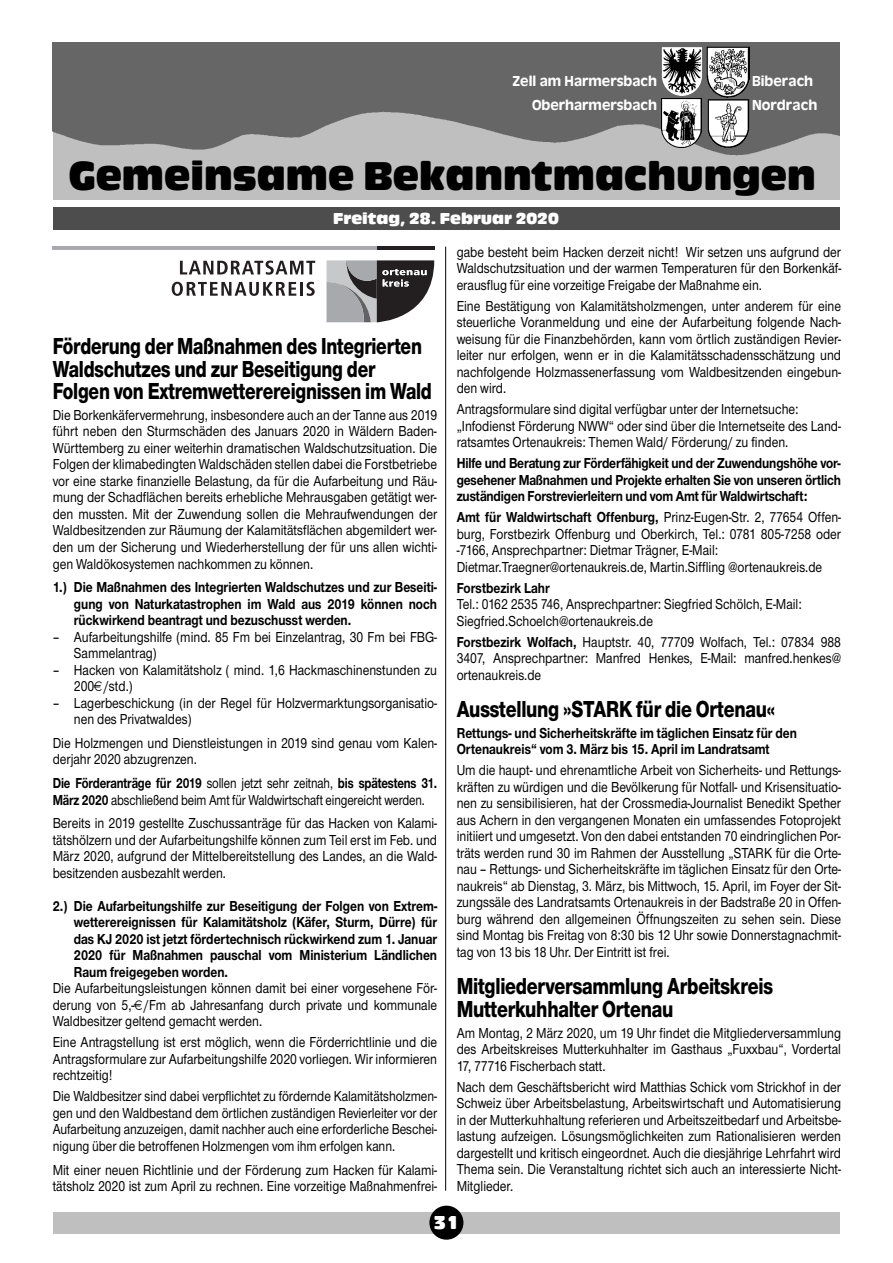
<style>
.page{position:relative;width:893px;height:1263px;background:#fff}
.page>*{position:absolute;margin:0;border:0;box-sizing:border-box;transform-origin:0 0}
.t1{font:42px "Antique Olive T Compact Ro 1";color:#000;scale:.95 1}
.t2{font:800 24px/22.5px "Nimbus Sans Novus T";letter-spacing:-.01em;color:#000;scale:.78 1}
.t3{font:800 24px/22.5px "Nimbus Sans Novus T";letter-spacing:-.01em;color:#000;scale:.8 1}
.t4{font:19.5px "Antique Olive T Compact Ro 1";color:#fff}
.t5{font:16.5px "Antique Olive T Compact Ro 1";color:#fff}
.t6{font:500 15px/16.5px "Nimbus Sans Novus T";color:#000;text-align:justify;scale:.85 1}
.t7{font:700 15px/16.5px "Nimbus Sans Novus T";color:#000;text-align:justify;scale:.85 1}
.t8{font:500 15px/16.5px "Nimbus Sans Novus T";color:#000;text-align:justify;scale:.84 1}
.t9{font:500 15px/16.5px "Nimbus Sans Novus T";color:#000;scale:.81 1}
.t10{font:15px "Antique Olive T Medium Ro 1";color:#fff}
.s1{font-weight:700}
</style>
<div class="page">
<div style="left:53px;top:1212px;width:786px;height:21px;background:#bfbfbf"></div>
<div style="left:429px;top:1206px;width:34px;height:34px;background:#000;border-radius:50%"></div>
<hr style="left:445px;top:247px;width:1px;height:944px;background:#000">
<div style="left:53px;top:43px;width:786px;height:157px;background:#bfbfbf"></div>
<img style="left:53px;top:43px;width:786px;height:113px">
<img style="left:706px;top:47px;width:44px;height:101px">
<img style="left:661px;top:98px;width:40px;height:50px">
<img style="left:662px;top:47px;width:40px;height:49px">
<div style="left:53px;top:207px;width:786px;height:23px;background:#4d4d4d"></div>
<svg style="left:326px;top:260px;width:108px;height:62px"></svg>
<svg style="left:180px;top:261px;width:135px;height:14px"></svg>
<svg style="left:172px;top:282px;width:124px;height:14px"></svg>
<hr style="left:300px;top:282px;width:3px;height:14px;background:#231f20">
<svg style="left:307px;top:282px;width:8px;height:14px"></svg>
<svg style="left:53px;top:247px;width:324px;height:3px"></svg>
<hr style="left:377px;top:247px;width:57px;height:3px;background:#231f20">
<p class="t10" style="left:513px;top:73px;width:146px">Zell am Harmersbach</p>
<p class="t10" style="left:752px;top:73px;width:63px">Biberach</p>
<p class="t10" style="left:532px;top:97px;width:127px">Oberharmersbach</p>
<p class="t10" style="left:752px;top:97px;width:67px">Nordrach</p>
<p class="t1" style="left:69px;top:161px;width:788px">Gemeinsame Bekanntmachungen</p>
<p class="t5" style="left:333px;top:212px;width:227px">Freitag, 28. Februar 2020</p>
<p class="t2" style="left:53px;top:337px;width:488px">Förderung der Maßnahmen des Integrierten<br>Waldschutzes und zur Beseitigung der<br>Folgen von Extremwetterereignissen im Wald</p>
<p class="t6" style="left:53px;top:408px;width:454px">Die Borkenkäfervermehrung, insbesondere auch an der Tanne aus 2019 führt neben den Sturmschäden des Januars 2020 in Wäldern Baden-Württemberg zu einer weiterhin dramatischen Waldschutzsituation. Die Folgen der klimabedingten Waldschäden stellen dabei die Forstbetriebe vor eine starke finanzielle Belastung, da für die Aufarbeitung und Räu&shy;mung der Schadflächen bereits erhebliche Mehrausgaben getätigt wer&shy;den mussten. Mit der Zuwendung sollen die Mehraufwendungen der Waldbesitzenden zur Räumung der Kalamitätsflächen abgemildert wer&shy;den um der Sicherung und Wiederherstellung der für uns allen wichti&shy;gen Waldökosystemen nachkommen zu können.</p>
<p class="t7" style="left:74px;top:580px;width:429px;text-indent:-21px">1.) Die Maßnahmen des Integrierten Waldschutzes und zur Beseiti&shy;gung von Naturkatastrophen im Wald aus 2019 können noch rückwirkend beantragt und bezuschusst werden.</p>
<p class="t6" style="left:74px;top:630px;width:429px;text-indent:-21px">– Aufarbeitungshilfe (mind. 85 Fm bei Einzelantrag, 30 Fm bei FBG-<br>Sammelantrag)</p>
<p class="t6" style="left:74px;top:663px;width:429px;text-indent:-21px">– Hacken von Kalamitätsholz ( mind. 1,6 Hackmaschinenstunden zu<br>200 /std.)</p>
<p class="t6" style="left:74px;top:696px;width:429px;text-indent:-21px">– Lagerbeschickung (in der Regel für Holzvermarktungsorganisatio&shy;nen des Privatwaldes)</p>
<p class="t6" style="left:53px;top:736px;width:454px">Die Holzmengen und Dienstleistungen in 2019 sind genau vom Kalen&shy;derjahr 2020 abzugrenzen.</p>
<p class="t9" style="left:53px;top:776px;width:476px"><span class="s1">Die Förderanträge für 2019</span> sollen jetzt sehr zeitnah, <span class="s1">bis spätestens 31.<br>März 2020</span> abschließend beim Amt für Waldwirtschaft eingereicht werden.</p>
<p class="t6" style="left:53px;top:816px;width:454px">Bereits in 2019 gestellte Zuschussanträge für das Hacken von Kalami&shy;tätshölzern und der Aufarbeitungshilfe können zum Teil erst im Feb. und März 2020, aufgrund der Mittelbereitstellung des Landes, an die Wald&shy;besitzenden ausbezahlt werden.</p>
<p class="t7" style="left:74px;top:899px;width:429px;text-indent:-21px">2.) Die Aufarbeitungshilfe zur Beseitigung der Folgen von Extrem&shy;wetterereignissen für Kalamitätsholz (Käfer, Sturm, Dürre) für das KJ 2020 ist jetzt fördertechnisch rückwirkend zum 1. Januar 2020 für Maßnahmen pauschal vom Ministerium Ländlichen Raum freigegeben worden.</p>
<p class="t6" style="left:53px;top:981px;width:454px">Die Aufarbeitungsleistungen können damit bei einer vorgesehene För&shy;derung von 5,- /Fm ab Jahresanfang durch private und kommunale Waldbesitzer geltend gemacht werden.</p>
<p class="t6" style="left:53px;top:1035px;width:454px">Eine Antragstellung ist erst möglich, wenn die Förderrichtlinie und die Antragsformulare zur Aufarbeitungshilfe 2020 vorliegen. Wir informieren rechtzeitig!</p>
<p class="t8" style="left:53px;top:1089px;width:459px">Die Waldbesitzer sind dabei verpflichtet zu fördernde Kalamitätsholzmen&shy;gen und den Waldbestand dem örtlichen zuständigen Revierleiter vor der Aufarbeitung anzuzeigen, damit nachher auch eine erforderliche Beschei&shy;nigung über die betroffenen Holzmengen vom ihm erfolgen kann.</p>
<p class="t6" style="left:53px;top:1163px;width:454px">Mit einer neuen Richtlinie und der Förderung zum Hacken für Kalami&shy;tätsholz 2020 ist zum April zu rechnen. Eine vorzeitige Maßnahmenfrei-</p>
<p class="t6" style="left:457px;top:245px;width:454px">gabe besteht beim Hacken derzeit nicht! Wir setzen uns aufgrund der Waldschutzsituation und der warmen Temperaturen für den Borkenkäf&shy;erausflug für eine vorzeitige Freigabe der Maßnahme ein.</p>
<p class="t6" style="left:457px;top:299px;width:454px">Eine Bestätigung von Kalamitätsholzmengen, unter anderem für eine steuerliche Voranmeldung und eine der Aufarbeitung folgende Nach&shy;weisung für die Finanzbehörden, kann vom örtlich zuständigen Revier&shy;leiter nur erfolgen, wenn er in die Kalamitätsschadensschätzung und nachfolgende Holzmassenerfassung vom Waldbesitzenden eingebun&shy;den wird.</p>
<p class="t6" style="left:457px;top:402px;width:404px">Antragsformulare sind digital verfügbar unter der Internetsuche:</p>
<p class="t6" style="left:457px;top:419px;width:454px">„Infodienst Förderung NWW“ oder sind über die Internetseite des Land&shy;ratsamtes Ortenaukreis: Themen Wald/ Förderung/ zu finden.</p>
<p class="t7" style="left:457px;top:456px;width:454px">Hilfe und Beratung zur Förderfähigkeit und der Zuwendungshöhe vor&shy;gesehener Maßnahmen und Projekte erhalten Sie von unseren örtlich zuständigen Forstrevierleitern und vom Amt für Waldwirtschaft:</p>
<p class="t6" style="left:457px;top:510px;width:454px"><span class="s1">Amt für Waldwirtschaft Offenburg,</span> Prinz-Eugen-Str. 2, 77654 Offen&shy;burg, Forstbezirk Offenburg und Oberkirch, Tel.: 0781 805-7258 oder -7166, Ansprechpartner: Dietmar Trägner, E-Mail:</p>
<p class="t6" style="left:457px;top:560px;width:432px">Dietmar.Traegner@ortenaukreis.de, Martin.Siffling @ortenaukreis.de</p>
<p class="t7" style="left:457px;top:581px;width:111px">Forstbezirk Lahr</p>
<p class="t6" style="left:457px;top:597px;width:407px">Tel.: 0162 2535 746, Ansprechpartner: Siegfried Schölch, E-Mail:</p>
<p class="t6" style="left:457px;top:614px;width:233px">Siegfried.Schoelch@ortenaukreis.de</p>
<p class="t6" style="left:457px;top:635px;width:454px"><span class="s1">Forstbezirk Wolfach,</span> Hauptstr. 40, 77709 Wolfach, Tel.: 07834 988<br>3407, Ansprechpartner: Manfred Henkes, E-Mail: manfred.henkes@ ortenaukreis.de</p>
<p class="t3" style="left:457px;top:700px;width:400px">Ausstellung »STARK für die Ortenau«</p>
<p class="t7" style="left:457px;top:726px;width:402px">Rettungs- und Sicherheitskräfte im täglichen Einsatz für den</p>
<p class="t7" style="left:457px;top:742px;width:370px">Ortenaukreis“ vom 3. März bis 15. April im Landratsamt</p>
<p class="t6" style="left:457px;top:764px;width:454px">Um die haupt- und ehrenamtliche Arbeit von Sicherheits- und Rettungs&shy;kräften zu würdigen und die Bevölkerung für Notfall- und Krisensituatio&shy;nen zu sensibilisieren, hat der Crossmedia-Journalist Benedikt Spether aus Achern in den vergangenen Monaten ein umfassendes Fotoprojekt initiiert und umgesetzt. Von den dabei entstanden 70 eindringlichen Por&shy;träts werden rund 30 im Rahmen der Ausstellung „STARK für die Orte&shy;nau – Rettungs- und Sicherheitskräfte im täglichen Einsatz für den Orte&shy;naukreis“ ab Dienstag, 3. März, bis Mittwoch, 15. April, im Foyer der Sit&shy;zungssäle des Landratsamts Ortenaukreis in der Badstraße 20 in Offen&shy;burg während den allgemeinen Öffnungszeiten zu sehen sein. Diese sind Montag bis Freitag von 8:30 bis 12 Uhr sowie Donnerstagnachmit&shy;tag von 13 bis 18 Uhr. Der Eintritt ist frei.</p>
<p class="t3" style="left:457px;top:977px;width:397px">Mitgliederversammlung Arbeitskreis<br>Mutterkuhhalter Ortenau</p>
<p class="t6" style="left:457px;top:1026px;width:454px">Am Montag, 2 März 2020, um 19 Uhr findet die Mitgliederversammlung des Arbeitskreises Mutterkuhhalter im Gasthaus „Fuxxbau“, Vordertal 17, 77716 Fischerbach statt.</p>
<p class="t6" style="left:457px;top:1080px;width:454px">Nach dem Geschäftsbericht wird Matthias Schick vom Strickhof in der Schweiz über Arbeitsbelastung, Arbeitswirtschaft und Automatisierung in der Mutterkuhhaltung referieren und Arbeitszeitbedarf und Arbeitsbe&shy;lastung aufzeigen. Lösungsmöglichkeiten zum Rationalisieren werden dargestellt und kritisch eingeordnet. Auch die diesjährige Lehrfahrt wird Thema sein. Die Veranstaltung richtet sich auch an interessierte Nicht-Mitglieder.</p>
<p class="t4" style="left:433px;top:1215px;width:27px">31</p>
</div>
